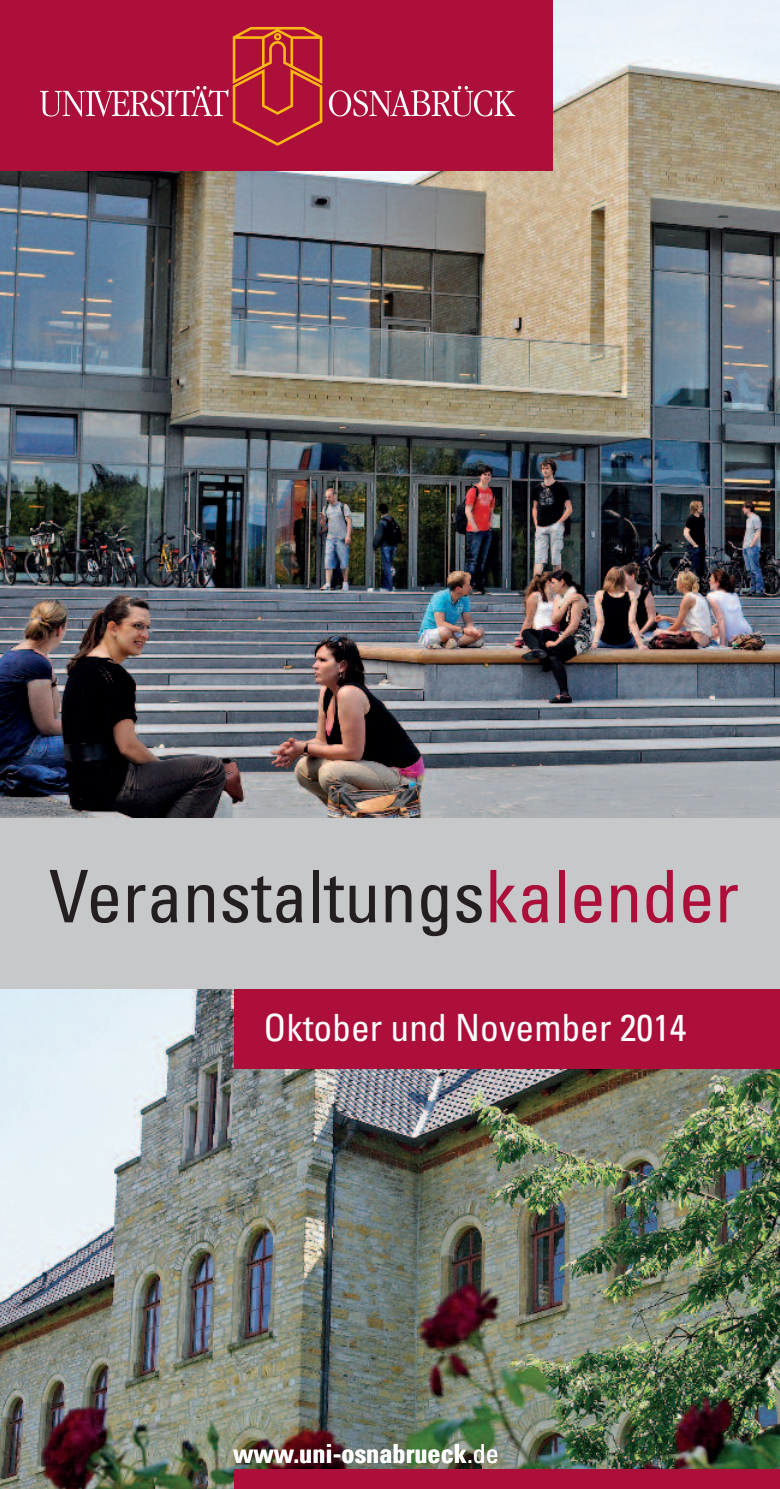
<style>
.page{position:relative;width:780px;height:1489px;background:#fff}
.page>*{position:absolute;margin:0;border:0;box-sizing:border-box;transform-origin:0 0}
.t1{font:condensed 72.5px "Univers LT Std";color:#231f20}
.t2{font:condensed 37.5px "Univers LT Std";color:#fff}
.t3{font:700 condensed 26.25px "Univers LT Std";color:#fff}
.s1{color:#ac0f3a}
.s2{font-weight:400}
</style>
<div class="page">
<img style="left:0;top:0;width:780px;height:818px">
<img style="left:0;top:988px;width:780px;height:500px">
<div style="left:0;top:0;width:553px;height:171px;background:#ac0f3a"></div>
<svg style="left:329px;top:86px;width:186px;height:31px"></svg>
<svg style="left:40px;top:27px;width:282px;height:119px"></svg>
<div style="left:234px;top:979px;width:546px;height:89px;background:#ac0f3a"></div>
<div style="left:234px;top:1469px;width:546px;height:19px;background:#ac0f3a"></div>
<div style="left:0;top:818px;width:780px;height:170px;background:#c7c8ca"></div>
<p class="t1" style="left:49px;top:869px;width:691px">Veranstaltungs<span class="s1">kalender</span></p>
<p class="t2" style="left:263px;top:1013px;width:424px">Oktober und November 2014</p>
<p class="t3" style="left:233px;top:1443px;width:267px">www.uni-osnabrueck<span class="s2">.de</span></p>
</div>
